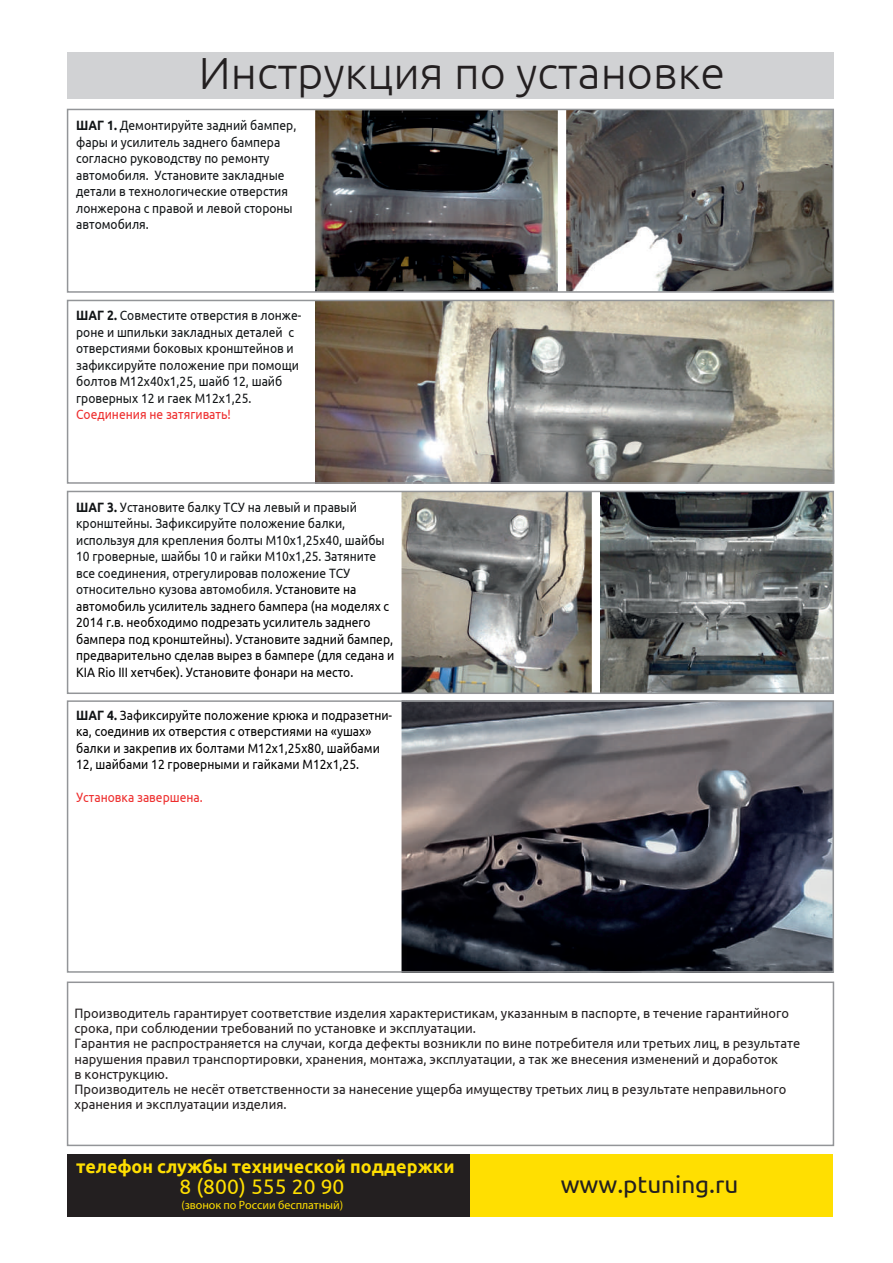
<style>
.page{position:relative;width:893px;height:1263px;background:#fff}
.page>*{position:absolute;margin:0;border:0;box-sizing:border-box;transform-origin:0 0}
.t1{font:300 45px "Ubuntu";color:#231f20}
.t2{font:24.3px "Ubuntu";color:#231f20}
.t3{font:21px "Ubuntu";letter-spacing:.005em;color:#ffdf01}
.t4{font:700 18px "Ubuntu";color:#ffdf01}
.t5{font:13.65px/15.1px "Ubuntu";color:#231f20;scale:.95 1}
.t6{font:13.5px/16.5px "Ubuntu";color:#000001;scale:.89 1}
.t7{font:13.5px/16.5px "Ubuntu";color:#111416;scale:.89 1}
.t8{font:13.5px "Ubuntu";color:#ee2d2d;scale:.89 1}
.t9{font:12px "Myriad Pro";letter-spacing:-.005em;color:#ffdf01}
.s1{font-weight:700}
.s2{font-weight:700;color:#111416}
.s3{color:#111416}
</style>
<div class="page">
<img style="left:401px;top:703px;width:430px;height:267px">
<img style="left:315px;top:112px;width:242px;height:178px">
<img style="left:566px;top:112px;width:265px;height:178px">
<img style="left:401px;top:494px;width:190px;height:197px">
<img style="left:315px;top:300px;width:520px;height:183px">
<img style="left:601px;top:494px;width:230px;height:197px">
<div style="left:67px;top:700px;width:767px;height:273px;border:2px solid #939598"></div>
<div style="left:67px;top:981px;width:767px;height:165px;border:2px solid #939598"></div>
<div style="left:67px;top:1154px;width:764px;height:63px;background:#231f20"></div>
<div style="left:470px;top:1154px;width:362px;height:63px;background:#ffdf01"></div>
<div style="left:67px;top:53px;width:766px;height:46px;background:#d1d2d4"></div>
<div style="left:67px;top:109px;width:767px;height:184px;border:2px solid #939598"></div>
<div style="left:67px;top:300px;width:767px;height:184px;border:2px solid #939598"></div>
<div style="left:67px;top:491px;width:767px;height:203px;border:2px solid #939598"></div>
<h1 class="t1" style="left:199px;top:46px;width:528px">Инструкция по установке</h1>
<p class="t7" style="left:76px;top:117px;width:249px"><span class="s1">ШАГ 1.</span> Демонтируйте задний бампер, фары и усилитель заднего бампера согласно руководству по ремонту автомобиля. Установите закладные детали в технологические отверстия лонжерона с правой и левой cтороны автомобиля.</p>
<p class="t7" style="left:76px;top:307px;width:255px"><span class="s1">ШАГ 2.</span> Совместите отверстия в лонже&shy;роне и шпильки закладных деталей с отверстиями боковых кронштейнов и зафиксируйте положение при помощи болтов М12х40х1,25, шайб 12, шайб гроверных 12 и гаек М12х1,25.</p>
<p class="t8" style="left:76px;top:406px;width:175px">Соединения не затягивать!</p>
<p class="t6" style="left:76px;top:498px;width:359px"><span class="s2">ШАГ 3.</span> <span class="s3">Установите балку ТСУ на левый и правый кронштейны. Зафиксируйте положение балки, используя для крепления болты М10х1,25х40, шайбы 10 гроверные, шайбы 10 и гайки М10х1,25. Затяните все соединения, отрегулировав положение ТСУ относительно кузова автомобиля.</span> Установите на автомобиль усилитель заднего бампера (на моделях с 2014 г.в. необходимо подрезать усилитель заднего бампера под кронштейны). Установите задний бампер, предварительно сделав вырез в бампере (для седана и KIA Rio III хетчбек). Установите фонари на место.</p>
<p class="t6" style="left:76px;top:706px;width:357px"><span class="s2">ШАГ 4.</span> Зафиксируйте положение крюка и подразетни&shy;ка, соединив их отверстия с отверстиями на «ушах» балки и закрепив их болтами М12х1,25х80, шайбами 12, шайбами 12 гроверными и гайками М12х1,25.</p>
<p class="t8" style="left:76px;top:789px;width:144px">Установка завершена.</p>
<p class="t5" style="left:75px;top:1005px;width:765px">Производитель гарантирует соответствие изделия характеристикам, указанным в паспорте, в течение гарантийного срока, при соблюдении требований по установке и эксплуатации.<br>Гарантия не распространяется на случаи, когда дефекты возникли по вине потребителя или третьих лиц, в результате нарушения правил транспортировки, хранения, монтажа, эксплуатации, а так же внесения изменений и доработок<br>в конструкцию.<br>Производитель не несёт ответственности за нанесение ущерба имуществу третьих лиц в результате неправильного хранения и эксплуатации изделия.</p>
<h3 class="t4" style="left:76px;top:1156px;width:380px">телефон службы технической поддержки</h3>
<h3 class="t3" style="left:179px;top:1174px;width:166px">8 (800) 555 20 90</h3>
<p class="t9" style="left:181px;top:1197px;width:163px">(звонок по России бесплатный)</p>
<h2 class="t2" style="left:561px;top:1169px;width:179px">www.ptuning.ru</h2>
</div>
